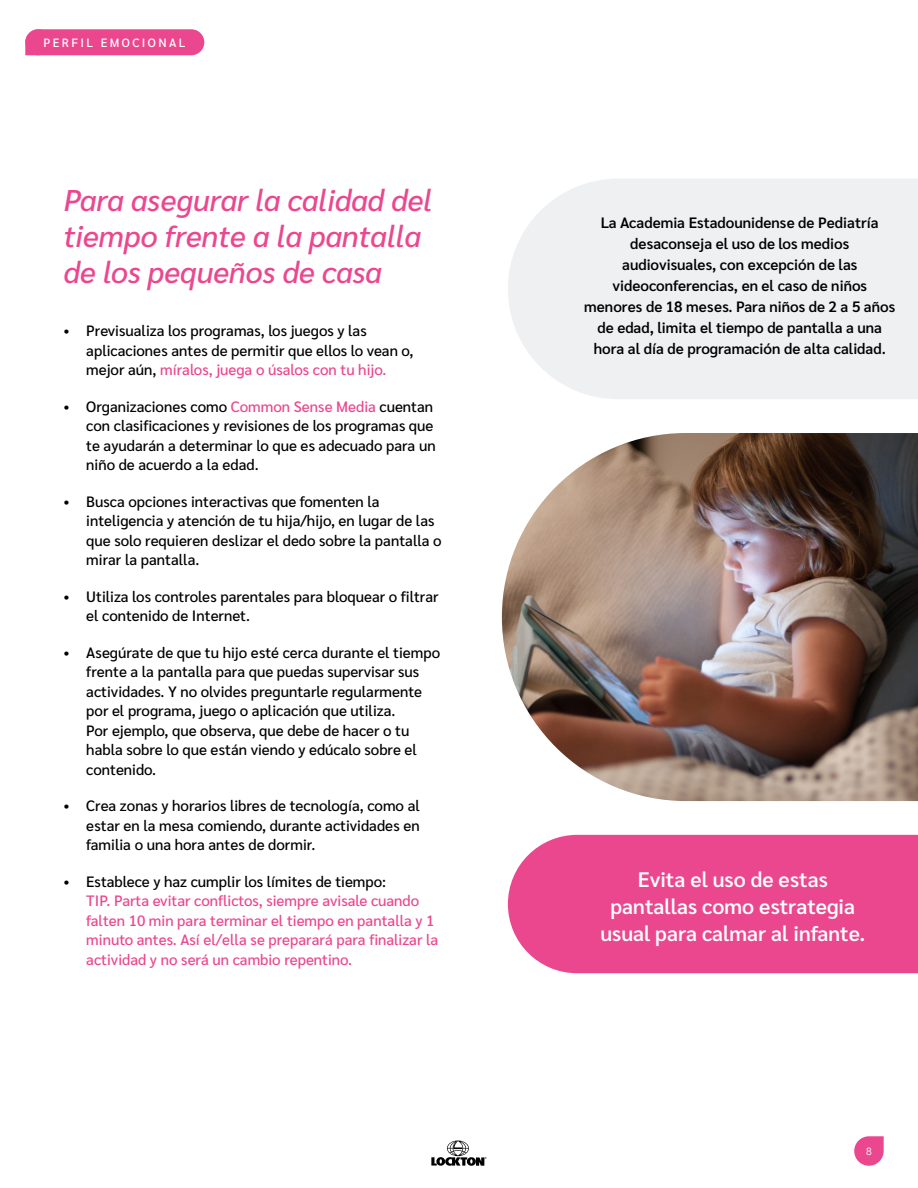
<style>
.page{position:relative;width:918px;height:1188px;background:#fff}
.page>*{position:absolute;margin:0;border:0;box-sizing:border-box;transform-origin:0 0}
.t1{font:italic 500 30px/36px "Sarabun";color:#eb478f}
.t2{font:600 21px/27px "Sarabun";color:#fff;text-align:center}
.t3{font:500 15px/19.5px "Sarabun";color:#000}
.t4{font:600 15px/21px "Sarabun";color:#000;text-align:center}
.t5{font:500 15px/19.5px "Sarabun";color:#eb478f}
.t6{font:500 12px "Sarabun";letter-spacing:.2em;color:#fff}
.t7{font:300 10.5px "Sarabun";color:#fff}
.s1{color:#eb478f}
</style>
<div class="page">
<svg style="left:431px;top:1140px;width:56px;height:26px"></svg>
<div style="left:508px;top:179px;width:410px;height:220px;background:#eff0f2"></div>
<div style="left:508px;top:835px;width:410px;height:138px;background:#eb478f"></div>
<img style="left:502px;top:433px;width:416px;height:368px">
<div style="left:25px;top:29px;width:179px;height:26px;background:#eb478f;border-radius:13px"></div>
<svg style="left:25px;top:29px;width:26px;height:26px"></svg>
<svg style="left:854px;top:1136px;width:30px;height:30px"></svg>
<p class="t6" style="left:43px;top:36px;width:143px">PERFIL EMOCIONAL</p>
<h1 class="t1" style="left:64px;top:182px;width:370px">Para asegurar la calidad del tiempo frente a la pantalla de los pequeños de casa</h1>
<p class="t3" style="left:86px;top:321px;width:329px;text-indent:-22px">• Previsualiza los programas, los juegos y las aplicaciones antes de permitir que ellos lo vean o, mejor aún, <span class="s1">míralos, juega o úsalos con tu hijo.</span></p>
<p class="t3" style="left:86px;top:397px;width:351px;text-indent:-22px">• Organizaciones como <span class="s1">Common Sense Media</span> cuentan con clasificaciones y revisiones de los programas que te ayudarán a determinar lo que es adecuado para un niño de acuerdo a la edad.</p>
<p class="t3" style="left:86px;top:492px;width:357px;text-indent:-22px">• Busca opciones interactivas que fomenten la inteligencia y atención de tu hija/hijo, en lugar de las que solo requieren deslizar el dedo sobre la pantalla o mirar la pantalla.</p>
<p class="t3" style="left:86px;top:587px;width:354px;text-indent:-22px">• Utiliza los controles parentales para bloquear o filtrar el contenido de Internet.</p>
<p class="t3" style="left:86px;top:643px;width:355px;text-indent:-22px">• Asegúrate de que tu hijo esté cerca durante el tiempo frente a la pantalla para que puedas supervisar sus actividades. Y no olvides preguntarle regularmente por el programa, juego o aplicación que utiliza.<br>Por ejemplo, que observa, que debe de hacer o tu habla sobre lo que están viendo y edúcalo sobre el contenido.</p>
<p class="t3" style="left:86px;top:796px;width:335px;text-align:justify;text-indent:-22px">• Crea zonas y horarios libres de tecnología, como al estar en la mesa comiendo, durante actividades en familia o una hora antes de dormir.</p>
<p class="t3" style="left:64px;top:872px;width:324px">• Establece y haz cumplir los límites de tiempo:</p>
<p class="t5" style="left:86px;top:891px;width:354px">TIP. Parta evitar conflictos, siempre avisale cuando falten 10 min para terminar el tiempo en pantalla y 1 minuto antes. Así el/ella se preparará para finalizar la actividad y no será un cambio repentino.</p>
<p class="t4" style="left:584px;top:213px;width:312px">La Academia Estadounidense de Pediatría desaconseja el uso de los medios audiovisuales, con excepción de las videoconferencias, en el caso de niños menores de 18 meses. Para niños de 2 a 5 años de edad, limita el tiempo de pantalla a una hora al día de programación de alta calidad.</p>
<h2 class="t2" style="left:601px;top:866px;width:266px">Evita el uso de estas pantallas como estrategia usual para calmar al infante.</h2>
<p class="t7" style="left:866px;top:1145px;width:7px">8</p>
</div>
